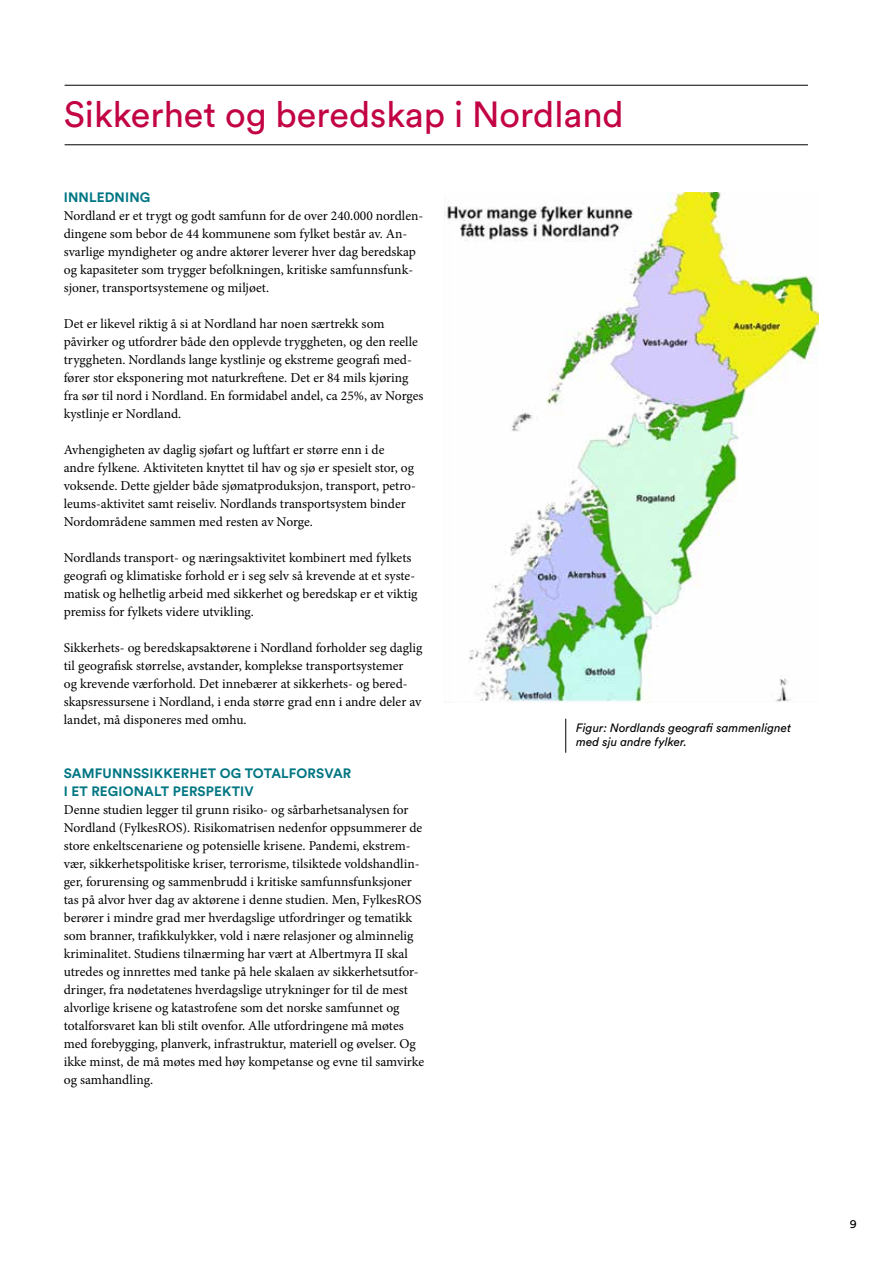
<style>
.page{position:relative;width:893px;height:1263px;background:#fff}
.page>*{position:absolute;margin:0;border:0;box-sizing:border-box;transform-origin:0 0}
.t1{font:36px "Circular Std";color:#c20344}
.t2{font:13.5px/18px "Minion Pro";color:#000}
.t3{font:700 13.5px/18px "Circular Std";letter-spacing:.01em;color:#007683}
.t4{font:italic 12px/14.4px "Circular Std";color:#000}
.t5{font:12px "Circular Std";color:#000}
</style>
<div class="page">
<hr style="left:65px;top:144px;width:743px;height:1px;background:#000">
<hr style="left:65px;top:85px;width:743px;height:1px;background:#000">
<hr style="left:565px;top:719px;width:1px;height:34px;background:#000">
<img style="left:445px;top:192px;width:374px;height:511px">
<h1 class="t1" style="left:64px;top:92px;width:561px">Sikkerhet og beredskap i Nordland</h1>
<p class="t3" style="left:64px;top:188px;width:88px">INNLEDNING</p>
<p class="t2" style="left:64px;top:207px;width:361px">Nordland er et trygt og godt samfunn for de over 240.000 nordlen&shy;dingene som bebor de 44 kommunene som fylket består av. An&shy;svarlige myndigheter og andre aktører leverer hver dag beredskap og kapasiteter som trygger befolkningen, kritiske samfunnsfunk&shy;sjoner, transportsystemene og miljøet.</p>
<p class="t2" style="left:64px;top:315px;width:361px">Det er likevel riktig å si at Nordland har noen særtrekk som påvirker og utfordrer både den opplevde tryggheten, og den reelle tryggheten. Nordlands lange kystlinje og ekstreme geografi med&shy;fører stor eksponering mot naturkreftene. Det er 84 mils kjøring fra sør til nord i Nordland. En formidabel andel, ca 25%, av Norges kystlinje er Nordland.</p>
<p class="t2" style="left:64px;top:441px;width:354px">Avhengigheten av daglig sjøfart og luftfart er større enn i de andre fylkene. Aktiviteten knyttet til hav og sjø er spesielt stor, og voksende. Dette gjelder både sjømatproduksjon, transport, petro&shy;leums-aktivitet samt reiseliv. Nordlands transportsystem binder Nordområdene sammen med resten av Norge.</p>
<p class="t2" style="left:64px;top:549px;width:355px">Nordlands transport- og næringsaktivitet kombinert med fylkets geografi og klimatiske forhold er i seg selv så krevende at et syste&shy;matisk og helhetlig arbeid med sikkerhet og beredskap er et viktig premiss for fylkets videre utvikling.</p>
<p class="t2" style="left:64px;top:639px;width:360px">Sikkerhets- og beredskapsaktørene i Nordland forholder seg daglig til geografisk størrelse, avstander, komplekse transportsystemer<br>og krevende værforhold. Det innebærer at sikkerhets- og bered&shy;skapsressursene i Nordland, i enda større grad enn i andre deler av landet, må disponeres med omhu.</p>
<p class="t3" style="left:64px;top:764px;width:289px">SAMFUNNSSIKKERHET OG TOTALFORSVAR<br>I ET REGIONALT PERSPEKTIV</p>
<p class="t2" style="left:64px;top:801px;width:362px">Denne studien legger til grunn risiko- og sårbarhetsanalysen for Nordland (FylkesROS). Risikomatrisen nedenfor oppsummerer de store enkeltscenariene og potensielle krisene. Pandemi, ekstrem&shy;vær, sikkerhetspolitiske kriser, terrorisme, tilsiktede voldshandlin&shy;ger, forurensing og sammenbrudd i kritiske samfunnsfunksjoner tas på alvor hver dag av aktørene i denne studien. Men, FylkesROS berører i mindre grad mer hverdagslige utfordringer og tematikk som branner, trafikkulykker, vold i nære relasjoner og alminnelig kriminalitet. Studiens tilnærming har vært at Albertmyra II skal utredes og innrettes med tanke på hele skalaen av sikkerhetsutfor&shy;dringer, fra nødetatenes hverdagslige utrykninger for til de mest alvorlige krisene og katastrofene som det norske samfunnet og totalforsvaret kan bli stilt ovenfor. Alle utfordringene må møtes med forebygging, planverk, infrastruktur, materiell og øvelser. Og ikke minst, de må møtes med høy kompetanse og evne til samvirke og samhandling.</p>
<p class="t4" style="left:576px;top:720px;width:216px">Figur: Nordlands geografi sammenlignet med sju andre fylker.</p>
<p class="t5" style="left:850px;top:1216px;width:8px">9</p>
</div>
